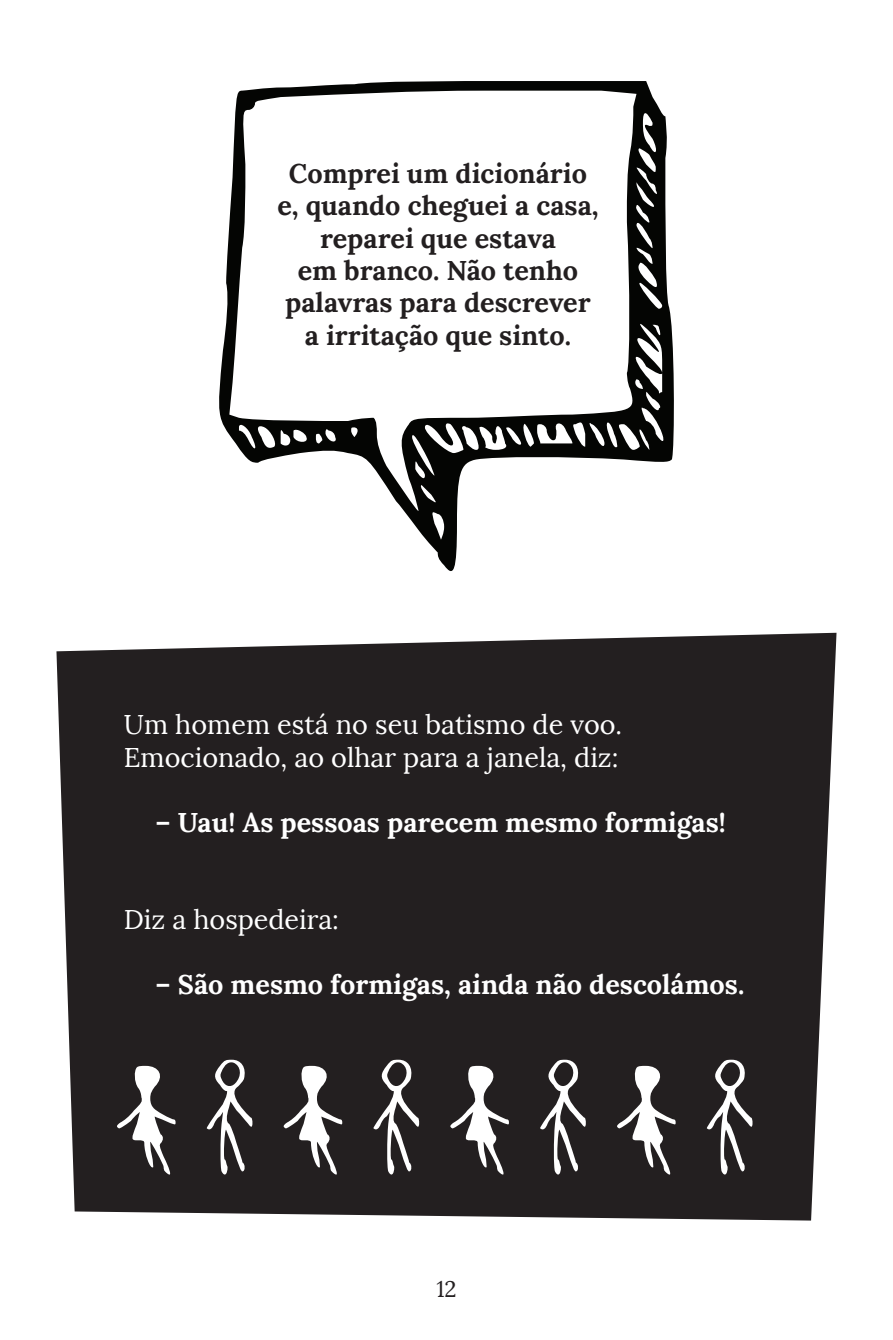
<style>
.page{position:relative;width:893px;height:1340px;background:#fff}
.page>*{position:absolute;margin:0;border:0;box-sizing:border-box;transform-origin:0 0}
.t1{font:700 27px/32.4px "Lora";color:#231f20;text-align:center}
.t2{font:27px/32.4px "Lora";color:#fff}
.t3{font:700 27px "Lora";color:#fff}
.t4{font:22.5px "Lora";color:#231f20}
</style>
<div class="page">
<div style="left:56px;top:632px;width:780px;height:588px;background:#231f20"></div>
<svg style="left:207px;top:1059px;width:46px;height:118px"></svg>
<svg style="left:373px;top:1059px;width:47px;height:118px"></svg>
<svg style="left:540px;top:1059px;width:46px;height:118px"></svg>
<svg style="left:707px;top:1059px;width:46px;height:118px"></svg>
<svg style="left:116px;top:1065px;width:60px;height:109px"></svg>
<svg style="left:283px;top:1065px;width:59px;height:109px"></svg>
<svg style="left:449px;top:1065px;width:60px;height:109px"></svg>
<svg style="left:616px;top:1065px;width:60px;height:109px"></svg>
<svg style="left:219px;top:81px;width:455px;height:490px"></svg>
<p class="t1" style="left:277px;top:157px;width:323px">Comprei um dicionário e, quando cheguei a casa, reparei que estava<br>em branco. Não tenho palavras para descrever a irritação que sinto.</p>
<p class="t2" style="left:124px;top:708px;width:500px">Um homem está no seu batismo de voo.<br>Emocionado, ao olhar para a janela, diz:</p>
<p class="t3" style="left:156px;top:804px;width:572px">– Uau! As pessoas parecem mesmo formigas!</p>
<p class="t2" style="left:124px;top:903px;width:217px">Diz a hospedeira:</p>
<p class="t3" style="left:156px;top:966px;width:590px">– São mesmo formigas, ainda não descolámos.</p>
<p class="t4" style="left:436px;top:1275px;width:22px">12</p>
</div>
